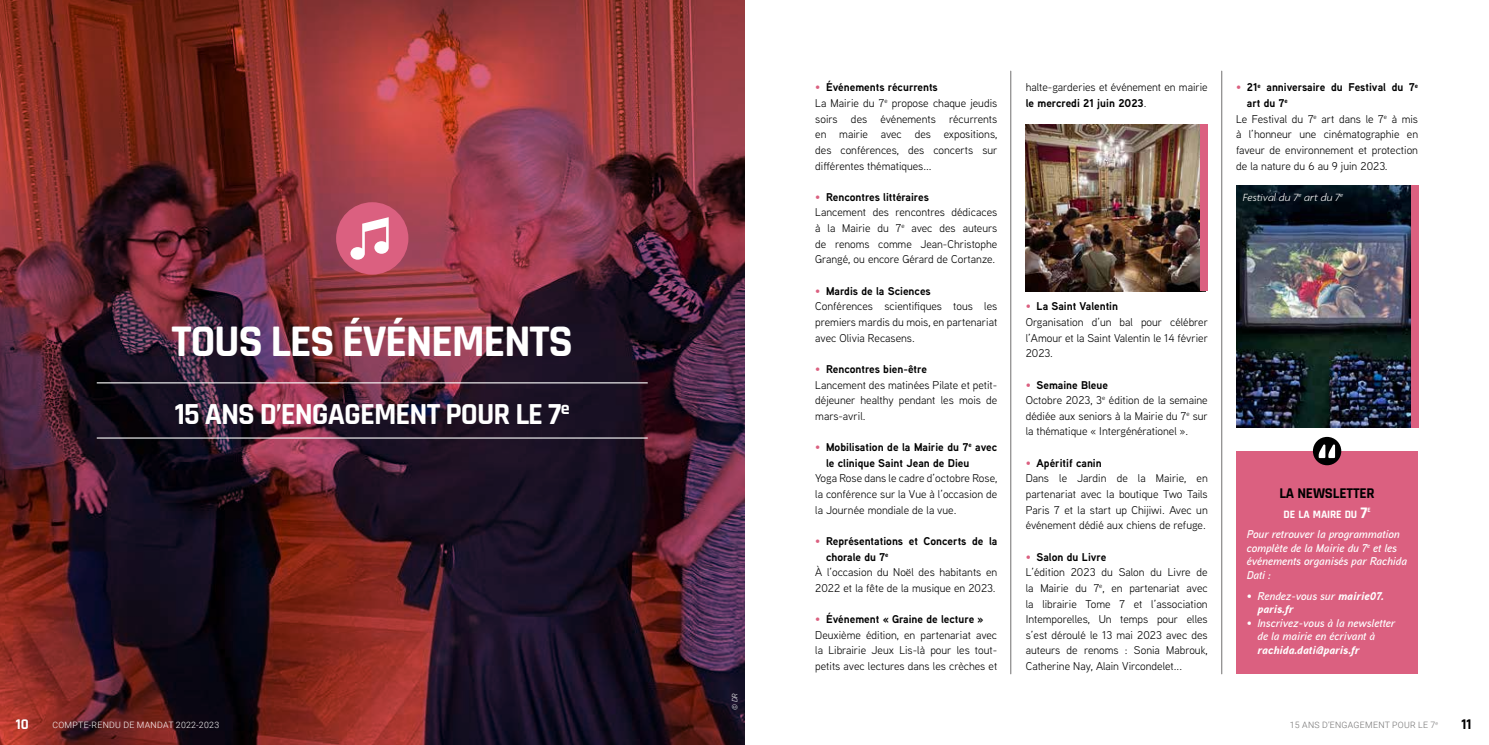
<style>
.page{position:relative;width:1489px;height:745px;background:#fff}
.page>*{position:absolute;margin:0;border:0;box-sizing:border-box;transform-origin:0 0}
.t1{font:700 45.75px "Rajdhani";letter-spacing:-.03em;color:#fff}
.t2{font:700 31px "Rajdhani";letter-spacing:-.03em;color:#fff}
.t3{font:700 15px "Rajdhani";letter-spacing:-.01em;color:#000}
.t4{font:700 15px "Rajdhani";color:#fff}
.t5{font:700 11.38px "Rajdhani";letter-spacing:-.015em;color:#fff}
.t6{font:11.25px/15.6px "Aaux Next";color:#000}
.t7{font:italic 600 11.25px/13.5px "Aaux Next";color:#fff}
.t8{font:700 11.25px/15.6px "Aaux Next";color:#000}
.t9{font:italic 900 11.25px/13.5px "Aaux Next";color:#fff}
.t10{font:italic 300 11.25px "Agenda";color:#fff}
.t11{font:300 8.75px "Roboto";letter-spacing:.035em;color:#fff}
.t12{font:300 8.75px "Roboto";letter-spacing:.035em;color:#706f6f}
.t13{font:italic 300 7.5px "Roboto";color:#fff}
.t14{font:700 6.62px "Rajdhani";color:#fff}
.s1{color:#db6080}
.s2{font-weight:700}
.s3{font-weight:400;color:#db6080}
.s4{font-size:16.25px}
.s5{font-weight:400;font-style:normal}
.s6{font-weight:600}
</style>
<div class="page">
<img style="left:0;top:0;width:744px;height:744px">
<img style="left:1025px;top:124px;width:175px;height:167px">
<img style="left:1236px;top:185px;width:174px;height:242px">
<hr style="left:1010px;top:71px;width:1px;height:602px;background:#706f6f">
<hr style="left:1221px;top:71px;width:1px;height:602px;background:#706f6f">
<div style="left:1200px;top:124px;width:7px;height:167px;background:#db6080"></div>
<div style="left:1410px;top:185px;width:7px;height:242px;background:#db6080"></div>
<div style="left:336px;top:202px;width:72px;height:72px;background:#db6080;border-radius:50%"></div>
<svg style="left:350px;top:217px;width:38px;height:42px"></svg>
<hr style="left:97px;top:382px;width:550px;height:1px;background:#fff">
<hr style="left:97px;top:437px;width:550px;height:1px;background:#fff">
<div style="left:1235px;top:451px;width:182px;height:222px;background:#db6080"></div>
<svg style="left:1312px;top:436px;width:29px;height:29px"></svg>
<svg style="left:1318px;top:444px;width:16px;height:14px"></svg>
<h1 class="t1" style="left:171px;top:313px;width:403px">TOUS LES ÉVÉNEMENTS</h1>
<h2 class="t2" style="left:175px;top:395px;width:396px">15 ANS D’ENGAGEMENT POUR LE 7<sup>e</sup></h2>
<h3 class="t4" style="left:16px;top:715px;width:15px">10</h3>
<p class="t11" style="left:52px;top:718px;width:168px">COMPTE-RENDU DE MANDAT 2022-2023</p>
<p class="t13" style="left:729px;top:709px;width:18px;rotate:-90deg">© DR</p>
<p class="t6" style="left:815px;top:79px;width:184px"><span class="s1">•</span> <span class="s2">Événements récurrents<br></span>La Mairie du 7<sup>e</sup> propose chaque jeudis soirs des événements récurrents en mairie avec des expositions, des conférences, des concerts sur différentes thématiques...</p>
<p class="t6" style="left:815px;top:188px;width:183px"><span class="s1">•</span> <span class="s2">Rencontres littéraires<br></span>Lancement des rencontres dédicaces à la Mairie du 7<sup>e</sup> avec des auteurs de renoms comme Jean-Christophe Grangé, ou encore Gérard de Cortanze.</p>
<p class="t6" style="left:815px;top:282px;width:183px"><span class="s1">•</span> <span class="s2">Mardis de la Sciences<br></span>Conférences scientifiques tous les premiers mardis du mois, en partenariat avec Olivia Recasens.</p>
<p class="t6" style="left:815px;top:360px;width:183px"><span class="s1">•</span> <span class="s2">Rencontres bien-être<br></span>Lancement des matinées Pilate et petit&shy;déjeuner healthy pendant les mois de mars-avril.</p>
<p class="t8" style="left:826px;top:439px;width:173px;text-indent:-11px"><span class="s3">•</span> Mobilisation de la Mairie du 7<sup>e</sup> avec le clinique Saint Jean de Dieu</p>
<p class="t6" style="left:815px;top:470px;width:183px;text-align:justify">Yoga Rose dans le cadre d’octobre Rose, la conférence sur la Vue à l’occasion de la Journée mondiale de la vue.</p>
<p class="t8" style="left:815px;top:532px;width:183px"><span class="s3">•</span> Représentations et Concerts de la</p>
<p class="t8" style="left:826px;top:548px;width:64px">chorale du 7<sup>e</sup></p>
<p class="t6" style="left:815px;top:563px;width:183px">À l’occasion du Noël des habitants en</p>
<p class="t6" style="left:815px;top:579px;width:182px">2022 et la fête de la musique en 2023.</p>
<p class="t6" style="left:815px;top:610px;width:183px"><span class="s1">•</span> <span class="s2">Événement « Graine de lecture » </span>Deuxième édition, en partenariat avec la Librairie Jeux Lis-là pour les tout&shy;petits avec lectures dans les crèches et</p>
<p class="t6" style="left:1025px;top:79px;width:183px">halte-garderies et événement en mairie <span class="s2">le mercredi 21 juin 2023</span>.</p>
<p class="t8" style="left:1235px;top:79px;width:183px"><span class="s3">•</span> 21<sup>e</sup> anniversaire du Festival du 7<sup>e</sup></p>
<p class="t8" style="left:1246px;top:95px;width:42px">art du 7<sup>e</sup></p>
<p class="t6" style="left:1235px;top:110px;width:183px">Le Festival du 7<sup>e</sup> art dans le 7<sup>e</sup> à mis</p>
<p class="t6" style="left:1235px;top:126px;width:183px">à l’honneur une cinématographie en</p>
<p class="t6" style="left:1235px;top:142px;width:183px">faveur de environnement et protection</p>
<p class="t6" style="left:1235px;top:157px;width:153px">de la nature du 6 au 9 juin 2023.</p>
<p class="t10" style="left:1242px;top:190px;width:102px">Festival du 7<sup>e</sup> art du 7<sup>e</sup></p>
<p class="t6" style="left:1025px;top:298px;width:184px"><span class="s1">•</span> <span class="s2">La Saint Valentin<br></span>Organisation d’un bal pour célébrer l’Amour et la Saint Valentin le 14 février<br>2023.</p>
<p class="t6" style="left:1025px;top:376px;width:184px"><span class="s1">•</span> <span class="s2">Semaine Bleue<br></span>Octobre 2023, 3<sup>e</sup> édition de la semaine dédiée aux seniors à la Mairie du 7<sup>e</sup> sur la thématique « Intergénérationel ».</p>
<p class="t6" style="left:1025px;top:454px;width:183px"><span class="s1">•</span> <span class="s2">Apéritif canin<br></span>Dans le Jardin de la Mairie, en partenariat avec la boutique Two Tails<br>Paris 7 et la start up Chijiwi. Avec un événement dédié aux chiens de refuge.</p>
<p class="t6" style="left:1025px;top:548px;width:183px"><span class="s1">•</span> <span class="s2">Salon du Livre<br></span>L’édition 2023 du Salon du Livre de la Mairie du 7<sup>e</sup>, en partenariat avec la librairie Tome 7 et l’association Intemporelles, Un temps pour elles s’est déroulé le 13 mai 2023 avec des auteurs de renoms : Sonia Mabrouk, Catherine Nay, Alain Vircondelet...</p>
<h3 class="t3" style="left:1279px;top:484px;width:97px">LA NEWSLETTER</h3>
<p class="t5" style="left:1283px;top:507px;width:86px">DE LA MAIRE DU <span class="s4">7</span></p>
<p class="t14" style="left:1367px;top:506px;width:5px">E</p>
<p class="t7" style="left:1246px;top:527px;width:162px">Pour retrouver la programmation complète de la Mairie du 7<sup>e</sup> et les événements organisés par Rachida<br>Dati :</p>
<p class="t9" style="left:1257px;top:588px;width:128px;text-indent:-11px"><span class="s5">•</span> <span class="s6">Rendez-vous sur</span> mairie07. paris.fr</p>
<p class="t7" style="left:1257px;top:615px;width:139px;text-indent:-11px"><span class="s5">•</span> Inscrivez-vous à la newsletter de la mairie en écrivant à</p>
<p class="t9" style="left:1257px;top:642px;width:103px">rachida.dati@paris.fr</p>
<p class="t12" style="left:1289px;top:718px;width:150px">15 ANS D’ENGAGEMENT POUR LE 7<sup>e</sup></p>
<h3 class="t3" style="left:1461px;top:715px;width:12px">11</h3>
</div>
